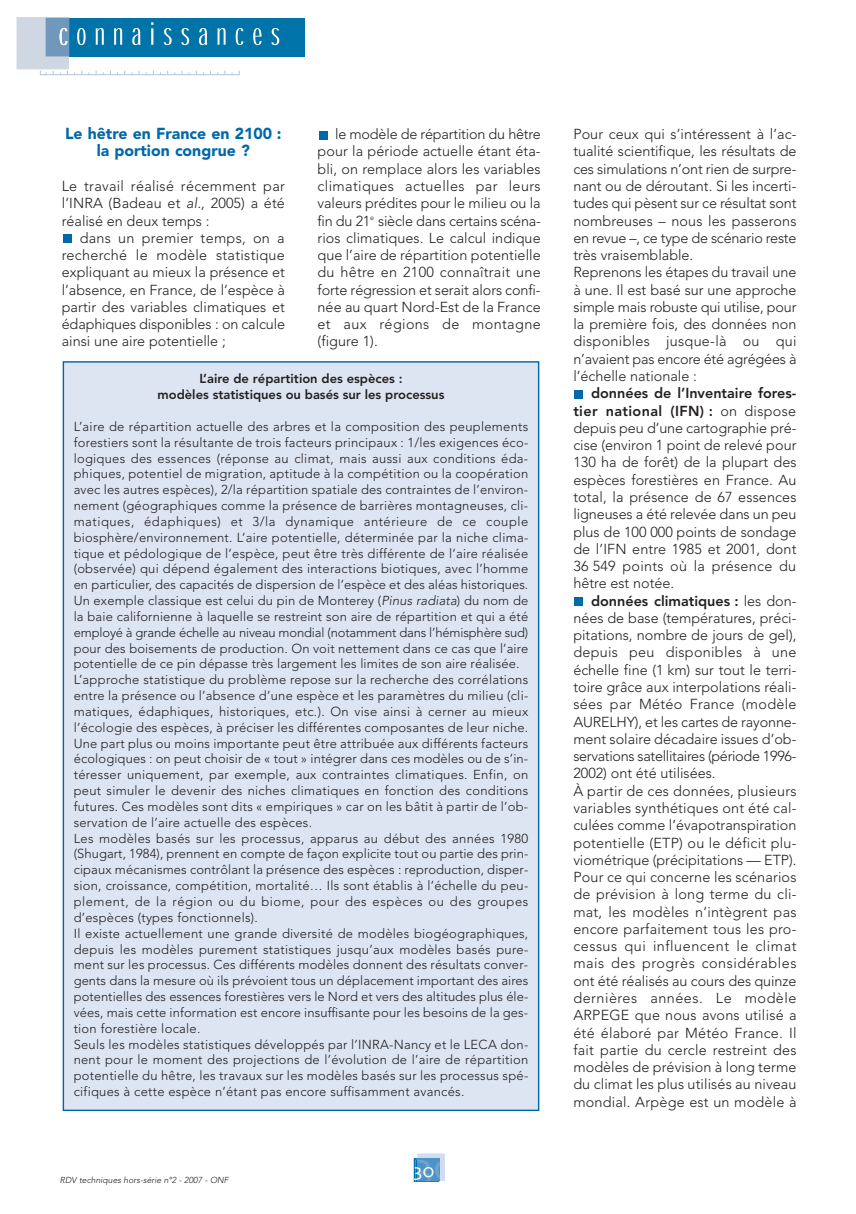
<style>
.page{position:relative;width:856px;height:1214px;background:#fff}
.page>*{position:absolute;margin:0;border:0;box-sizing:border-box;transform-origin:0 0}
.t1{font:19.65px "Skia";color:#fff}
.t2{font:900 15.9px/17.2px "Avenir";color:#0069aa;text-align:center}
.t3{font:300 14.4px/17.2px "Avenir";color:#231f20;text-align:justify}
.t4{font:300 12.9px/15.8px "Avenir";letter-spacing:.02em;color:#231f20}
.t5{font:800 12.9px/15.8px "Avenir";color:#231f20;text-align:center}
.t6{font:italic 300 8.7px "Avenir";color:#231f20}
.s1{font-style:italic}
.s2{font-weight:800}
.s3{font-size:40.35px;color:#2587bf}
.s4{font-size:40.35px;color:#6fa3d0}
.s5{font-size:40.35px}
</style>
<div class="page">
<div style="left:69px;top:18px;width:235px;height:39px;background:#0073a8"></div>
<svg style="left:253px;top:28px;width:8px;height:17px"></svg>
<svg style="left:271px;top:28px;width:8px;height:17px"></svg>
<svg style="left:17px;top:17px;width:226px;height:58px"></svg>
<div style="left:574px;top:597px;width:9px;height:8px;background:#0069aa"></div>
<div style="left:574px;top:390px;width:9px;height:8px;background:#0069aa"></div>
<div style="left:319px;top:131px;width:8px;height:8px;background:#0069aa"></div>
<div style="left:63px;top:234px;width:8px;height:9px;background:#0069aa"></div>
<svg style="left:413px;top:1153px;width:31px;height:28px"></svg>
<hr style="left:417px;top:1157px;width:22px;height:2px;background:#4d94c6">
<div style="left:439px;top:1159px;width:5px;height:21px;background:#d0dded"></div>
<div style="left:417px;top:1159px;width:22px;height:21px;background:#4d94c6"></div>
<div style="left:64px;top:362px;width:473px;height:747px;background:#dde5f2"></div>
<p class="t2" style="left:65px;top:126px;width:218px">Le hêtre en France en 2100 : la portion congrue ?</p>
<p class="t3" style="left:62px;top:178px;width:224px">Le travail réalisé récemment par l’INRA (Badeau et <span class="s1">al.</span>, 2005) a été réalisé en deux temps :</p>
<p class="t3" style="left:62px;top:230px;width:225px;text-indent:18px">dans un premier temps, on a recherché le modèle statistique expliquant au mieux la présence et l’absence, en France, de l’espèce à partir des variables climatiques et édaphiques disponibles : on calcule ainsi une aire potentielle ;</p>
<p class="t3" style="left:317px;top:127px;width:225px;text-indent:18px">le modèle de répartition du hêtre pour la période actuelle étant éta&shy;bli, on remplace alors les variables climatiques actuelles par leurs valeurs prédites pour le milieu ou la fin du 21<sup>e</sup> siècle dans certains scéna&shy;rios climatiques. Le calcul indique que l’aire de répartition potentielle du hêtre en 2100 connaîtrait une forte régression et serait alors confi&shy;née au quart Nord-Est de la France et aux régions de montagne (figure 1).</p>
<p class="t3" style="left:573px;top:127px;width:224px;text-align:left">Pour ceux qui s’intéressent à l’ac&shy;tualité scientifique, les résultats de ces simulations n’ont rien de surpre&shy;nant ou de déroutant. Si les incerti&shy;tudes qui pèsent sur ce résultat sont nombreuses – nous les passerons en revue –, ce type de scénario reste très vraisemblable.<br>Reprenons les étapes du travail une à une. Il est basé sur une approche simple mais robuste qui utilise, pour la première fois, des données non disponibles jusque-là ou qui n’avaient pas encore été agrégées à l’échelle nationale :</p>
<p class="t3" style="left:573px;top:386px;width:224px;text-indent:18px"><span class="s2">données de l’Inventaire fores&shy;tier national (IFN) :</span> on dispose depuis peu d’une cartographie pré&shy;cise (environ 1 point de relevé pour 130 ha de forêt) de la plupart des espèces forestières en France. Au total, la présence de 67 essences ligneuses a été relevée dans un peu plus de 100 000 points de sondage de l’IFN entre 1985 et 2001, dont 36 549 points où la présence du hêtre est notée.</p>
<p class="t3" style="left:573px;top:593px;width:225px;text-align:left;text-indent:18px"><span class="s2">données climatiques :</span> les don&shy;nées de base (températures, préci&shy;pitations, nombre de jours de gel), depuis peu disponibles à une échelle fine (1 km) sur tout le terri&shy;toire grâce aux interpolations réali&shy;sées par Météo France (modèle AURELHY), et les cartes de rayonne&shy;ment solaire décadaire issues d’ob&shy;servations satellitaires (période 1996- 2002) ont été utilisées.<br>À partir de ces données, plusieurs variables synthétiques ont été cal&shy;culées comme l’évapotranspiration potentielle (ETP) ou le déficit plu&shy;viométrique (précipitations — ETP).<br>Pour ce qui concerne les scénarios de prévision à long terme du cli&shy;mat, les modèles n’intègrent pas encore parfaitement tous les pro&shy;cessus qui influencent le climat mais des progrès considérables ont été réalisés au cours des quinze dernières années. Le modèle ARPEGE que nous avons utilisé a été élaboré par Météo France. Il fait partie du cercle restreint des modèles de prévision à long terme du climat les plus utilisés au niveau mondial. Arpège est un modèle à</p>
<p class="t5" style="left:157px;top:371px;width:288px">L’aire de répartition des espèces :<br>modèles statistiques ou basés sur les processus</p>
<p class="t4" style="left:74px;top:419px;width:456px">L’aire de répartition actuelle des arbres et la composition des peuplements forestiers sont la résultante de trois facteurs principaux : 1/les exigences éco&shy;logiques des essences (réponse au climat, mais aussi aux conditions éda&shy;phiques, potentiel de migration, aptitude à la compétition ou la coopération avec les autres espèces), 2/la répartition spatiale des contraintes de l’environ&shy;nement (géographiques comme la présence de barrières montagneuses, cli&shy;matiques, édaphiques) et 3/la dynamique antérieure de ce couple biosphère/environnement. L’aire potentielle, déterminée par la niche clima&shy;tique et pédologique de l’espèce, peut être très différente de l’aire réalisée (observée) qui dépend également des interactions biotiques, avec l’homme en particulier, des capacités de dispersion de l’espèce et des aléas historiques.<br>Un exemple classique est celui du pin de Monterey (<span class="s1">Pinus radiata</span>) du nom de la baie californienne à laquelle se restreint son aire de répartition et qui a été employé à grande échelle au niveau mondial (notamment dans l’hémisphère sud) pour des boisements de production. On voit nettement dans ce cas que l’aire potentielle de ce pin dépasse très largement les limites de son aire réalisée.<br>L’approche statistique du problème repose sur la recherche des corrélations entre la présence ou l’absence d’une espèce et les paramètres du milieu (cli&shy;matiques, édaphiques, historiques, etc.). On vise ainsi à cerner au mieux l’écologie des espèces, à préciser les différentes composantes de leur niche.<br>Une part plus ou moins importante peut être attribuée aux différents facteurs écologiques : on peut choisir de « tout » intégrer dans ces modèles ou de s’in&shy;téresser uniquement, par exemple, aux contraintes climatiques. Enfin, on peut simuler le devenir des niches climatiques en fonction des conditions futures. Ces modèles sont dits « empiriques » car on les bâtit à partir de l’ob&shy;servation de l’aire actuelle des espèces.<br>Les modèles basés sur les processus, apparus au début des années 1980 (Shugart, 1984), prennent en compte de façon explicite tout ou partie des prin&shy;cipaux mécanismes contrôlant la présence des espèces : reproduction, disper&shy;sion, croissance, compétition, mortalité… Ils sont établis à l’échelle du peu&shy;plement, de la région ou du biome, pour des espèces ou des groupes d’espèces (types fonctionnels).<br>Il existe actuellement une grande diversité de modèles biogéographiques, depuis les modèles purement statistiques jusqu’aux modèles basés pure&shy;ment sur les processus. Ces différents modèles donnent des résultats conver&shy;gents dans la mesure où ils prévoient tous un déplacement important des aires potentielles des essences forestières vers le Nord et vers des altitudes plus éle&shy;vées, mais cette information est encore insuffisante pour les besoins de la ges&shy;tion forestière locale.<br>Seuls les modèles statistiques développés par l’INRA-Nancy et le LECA don&shy;nent pour le moment des projections de l’évolution de l’aire de répartition potentielle du hêtre, les travaux sur les modèles basés sur les processus spé&shy;cifiques à cette espèce n’étant pas encore suffisamment avancés.</p>
<p class="t6" style="left:60px;top:1175px;width:170px">RDV techniques hors-série n°2 - 2007 - ONF</p>
<h1 class="t1" style="left:412px;top:1158px;width:41px">16<span class="s3">1</span><span class="s4">6</span></h1>
<h1 class="t1" style="left:413px;top:1158px;width:46px">30<span class="s5">30</span></h1>
</div>
